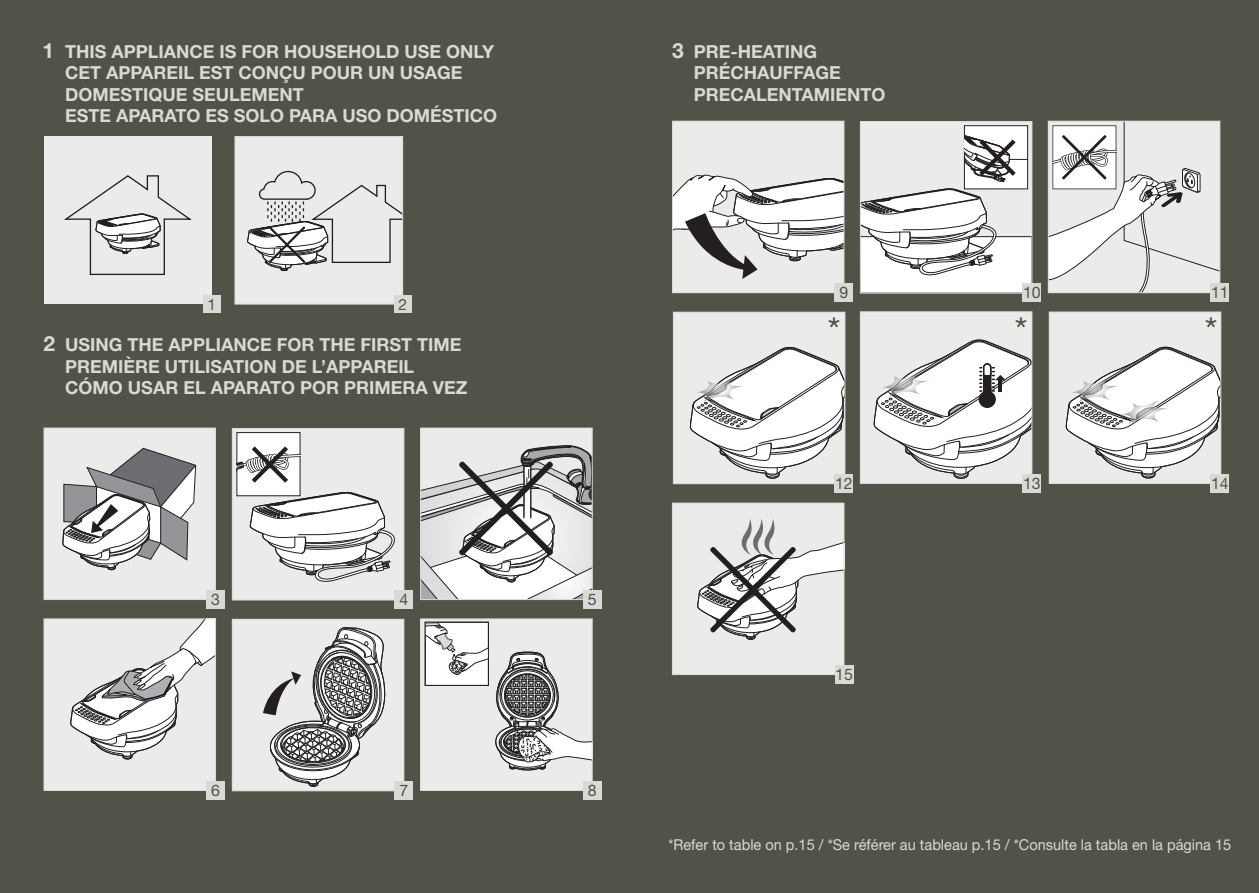
<style>
.page{position:relative;width:1259px;height:893px;background:#fff}
.page>*{position:absolute;margin:0;border:0;box-sizing:border-box;transform-origin:0 0}
.t1{font:36px "Helvetica Neue LT Std";color:#535249}
.t2{font:700 18px/21.6px "Helvetica Neue LT Std";color:#d9d9d5}
.t3{font:15.9px "Helvetica Neue LT Std";color:#535249}
.t4{font:15.6px "Helvetica Neue LT Std";color:#535249}
.t5{font:15px "Helvetica Neue LT Std";color:#d9d9d5}
.s1{font-size:21px}
</style>
<div class="page">
<div style="left:0;top:0;width:629px;height:893px;background:#535249"></div>
<div style="left:44px;top:136px;width:168px;height:168px;background:#ebebea"></div>
<svg style="left:64px;top:175px;width:128px;height:101px"></svg>
<div style="left:203px;top:295px;width:17px;height:18px;background:#d9d9d5"></div>
<div style="left:235px;top:136px;width:168px;height:168px;background:#ebebea"></div>
<svg style="left:247px;top:170px;width:154px;height:101px"></svg>
<div style="left:234px;top:136px;width:169px;height:169px;border:1px solid #d9d9d5"></div>
<div style="left:394px;top:295px;width:17px;height:18px;background:#d9d9d5"></div>
<div style="left:44px;top:428px;width:171px;height:171px;background:#ebebea"></div>
<div style="left:44px;top:428px;width:172px;height:172px;border:1px solid #d9d9d5"></div>
<svg style="left:62px;top:448px;width:134px;height:122px"></svg>
<div style="left:206px;top:590px;width:18px;height:19px;background:#d9d9d5"></div>
<div style="left:232px;top:428px;width:172px;height:172px;background:#ebebea"></div>
<svg style="left:250px;top:492px;width:145px;height:90px"></svg>
<div style="left:232px;top:428px;width:172px;height:172px;border:1px solid #d9d9d5"></div>
<div style="left:237px;top:433px;width:63px;height:63px;background:#fff"></div>
<div style="left:236px;top:432px;width:64px;height:64px;border:1px solid #231f20"></div>
<svg style="left:237px;top:446px;width:63px;height:37px"></svg>
<div style="left:395px;top:591px;width:18px;height:18px;background:#d9d9d5"></div>
<svg style="left:422px;top:432px;width:168px;height:166px;background:#cacaca"></svg>
<div style="left:420px;top:428px;width:172px;height:172px;border:1px solid #d9d9d5"></div>
<div style="left:583px;top:591px;width:18px;height:18px;background:#d9d9d5"></div>
<div style="left:44px;top:619px;width:171px;height:171px;background:#ebebea"></div>
<svg style="left:70px;top:620px;width:144px;height:140px"></svg>
<div style="left:44px;top:618px;width:172px;height:173px;border:1px solid #d9d9d5"></div>
<div style="left:206px;top:781px;width:19px;height:18px;background:#d9d9d5"></div>
<div style="left:232px;top:619px;width:172px;height:171px;background:#ebebea"></div>
<svg style="left:263px;top:627px;width:123px;height:160px"></svg>
<div style="left:232px;top:619px;width:172px;height:172px;border:1px solid #d9d9d5"></div>
<div style="left:395px;top:781px;width:18px;height:18px;background:#d9d9d5"></div>
<div style="left:421px;top:619px;width:171px;height:171px;background:#ebebea"></div>
<svg style="left:495px;top:652px;width:95px;height:119px"></svg>
<div style="left:420px;top:618px;width:172px;height:173px;border:1px solid #d9d9d5"></div>
<div style="left:583px;top:781px;width:18px;height:18px;background:#d9d9d5"></div>
<div style="left:425px;top:622px;width:63px;height:63px;background:#fff"></div>
<svg style="left:427px;top:624px;width:60px;height:52px"></svg>
<div style="left:425px;top:622px;width:64px;height:64px;border:1px solid #231f20"></div>
<div style="left:617px;top:0;width:642px;height:893px;background:#535249"></div>
<div style="left:672px;top:121px;width:172px;height:172px;background:#ebebea"></div>
<svg style="left:674px;top:174px;width:168px;height:105px"></svg>
<div style="left:672px;top:121px;width:172px;height:172px;border:1px solid #d9d9d5"></div>
<div style="left:835px;top:284px;width:18px;height:18px;background:#d9d9d5"></div>
<div style="left:860px;top:121px;width:172px;height:172px;background:#ebebea"></div>
<div style="left:860px;top:237px;width:172px;height:56px;background:#fff"></div>
<svg style="left:862px;top:188px;width:136px;height:88px"></svg>
<div style="left:860px;top:121px;width:172px;height:172px;border:1px solid #d9d9d5"></div>
<div style="left:964px;top:126px;width:63px;height:63px;background:#fff"></div>
<div style="left:964px;top:125px;width:64px;height:64px;border:1px solid #231f20"></div>
<hr style="left:965px;top:159px;width:62px;height:1px;background:#231f20">
<svg style="left:965px;top:135px;width:50px;height:47px"></svg>
<div style="left:1023px;top:284px;width:18px;height:18px;background:#d9d9d5"></div>
<svg style="left:1048px;top:121px;width:171px;height:172px;background:#e2e1e1"></svg>
<div style="left:1210px;top:284px;width:18px;height:18px;background:#d9d9d5"></div>
<div style="left:860px;top:312px;width:172px;height:171px;background:#ebebea"></div>
<div style="left:860px;top:311px;width:172px;height:173px;border:1px solid #d9d9d5"></div>
<div style="left:1023px;top:474px;width:18px;height:18px;background:#d9d9d5"></div>
<svg style="left:874px;top:339px;width:158px;height:140px"></svg>
<div style="left:673px;top:312px;width:172px;height:172px;background:#ebebea"></div>
<div style="left:673px;top:312px;width:172px;height:172px;border:1px solid #d9d9d5"></div>
<svg style="left:690px;top:347px;width:155px;height:137px"></svg>
<div style="left:835px;top:475px;width:18px;height:18px;background:#d9d9d5"></div>
<div style="left:1049px;top:312px;width:171px;height:172px;background:#ebebea"></div>
<div style="left:1049px;top:312px;width:172px;height:172px;border:1px solid #d9d9d5"></div>
<svg style="left:1065px;top:346px;width:155px;height:137px"></svg>
<div style="left:1210px;top:474px;width:18px;height:18px;background:#d9d9d5"></div>
<div style="left:672px;top:503px;width:172px;height:172px;background:#ebebea"></div>
<svg style="left:697px;top:519px;width:145px;height:121px"></svg>
<div style="left:672px;top:503px;width:172px;height:172px;border:1px solid #d9d9d5"></div>
<div style="left:835px;top:666px;width:18px;height:18px;background:#d9d9d5"></div>
<p class="t2" style="left:65px;top:40px;width:434px;text-indent:-23px"><span class="s1">1</span> THIS APPLIANCE IS FOR HOUSEHOLD USE ONLY CET APPAREIL EST CONÇU POUR UN USAGE DOMESTIQUE SEULEMENT<br>ESTE APARATO ES SOLO PARA USO DOMÉSTICO</p>
<p class="t4" style="left:207px;top:294px;width:10px">1</p>
<p class="t4" style="left:398px;top:294px;width:10px">2</p>
<p class="t2" style="left:65px;top:333px;width:404px;text-indent:-22px"><span class="s1">2</span> USING THE APPLIANCE FOR THE FIRST TIME<br>PREMIÈRE UTILISATION DE L’APPAREIL<br>CÓMO USAR EL APARATO POR PRIMERA VEZ</p>
<p class="t3" style="left:211px;top:590px;width:10px">3</p>
<p class="t3" style="left:399px;top:590px;width:10px">4</p>
<p class="t3" style="left:588px;top:590px;width:10px">5</p>
<p class="t3" style="left:211px;top:780px;width:10px">6</p>
<p class="t3" style="left:399px;top:781px;width:10px">7</p>
<p class="t3" style="left:588px;top:781px;width:10px">8</p>
<p class="t2" style="left:693px;top:40px;width:193px;text-indent:-22px"><span class="s1">3</span> PRE-HEATING<br>PRÉCHAUFFAGE<br>PRECALENTAMIENTO</p>
<p class="t3" style="left:839px;top:283px;width:10px">9</p>
<p class="t3" style="left:1023px;top:283px;width:19px">10</p>
<p class="t3" style="left:1211px;top:283px;width:19px">11</p>
<h1 class="t1" style="left:828px;top:307px;width:14px">*</h1>
<h1 class="t1" style="left:1015px;top:307px;width:14px">*</h1>
<h1 class="t1" style="left:1205px;top:307px;width:14px">*</h1>
<p class="t3" style="left:835px;top:474px;width:19px">12</p>
<p class="t3" style="left:1023px;top:473px;width:19px">13</p>
<p class="t3" style="left:1211px;top:474px;width:19px">14</p>
<p class="t3" style="left:835px;top:665px;width:19px">15</p>
<p class="t5" style="left:668px;top:836px;width:564px">*Refer to table on p.15 / *Se référer au tableau p.15 / *Consulte la tabla en la página 15</p>
</div>
